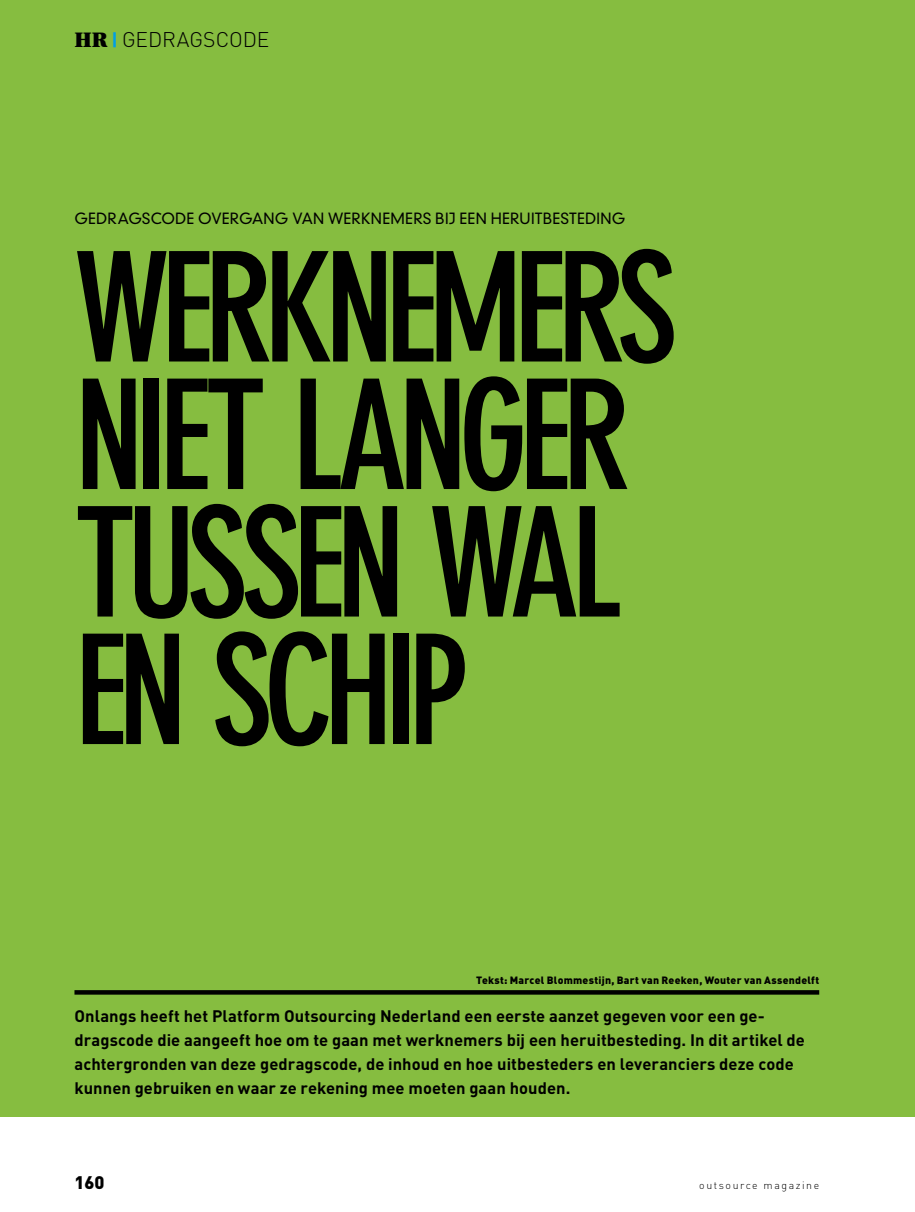
<style>
.page{position:relative;width:915px;height:1212px;background:#fff}
.page>*{position:absolute;margin:0;border:0;box-sizing:border-box;transform-origin:0 0}
.t1{font:700 condensed 150px/127.5px "DIN Neuzeit Grotesk";letter-spacing:-.06em;color:#000}
.t2{font:300 21px "DIN";color:#000}
.t3{font:900 18px "DIN";color:#000}
.t4{font:700 16.5px/24px "DIN";letter-spacing:.005em;color:#000}
.t5{font:300 15px "DIN Neuzeit Grotesk";letter-spacing:.015em;color:#000}
.t6{font:900 10.5px "DIN";letter-spacing:.02em;color:#000}
.t7{font:300 10.5px "DIN";color:#000}
.s1{font-family:"Utopia";font-weight:900}
.s2{font-family:"Utopia";font-weight:900;color:#009fe3}
</style>
<div class="page">
<div style="left:0;top:0;width:914px;height:1116px;background:#86bd40"></div>
<svg style="left:74px;top:990px;width:745px;height:4px;background:#040702"></svg>
<p class="t2" style="left:74px;top:26px;width:196px"><span class="s1">HR</span> <span class="s2">|</span> gedragscode</p>
<p class="t5" style="left:74px;top:210px;width:552px">GEDRAGSCODE OVERGANG VAN WERKNEMERS BIJ EEN H ERUITBESTEDING</p>
<h1 class="t1" style="left:74px;top:246px;width:604px">WERKNEMERS<br>NIET LANGER<br>TUSSEN WAL<br>EN SCHIP</h1>
<p class="t6" style="left:476px;top:973px;width:344px">Tekst: Marcel Blommestijn, Bart van Reeken, Wouter van Assendelft</p>
<p class="t4" style="left:74px;top:1003px;width:731px">Onlangs heeft het Platform Outsourcing Nederland een eerste aanzet gegeven voor een ge&shy;dragscode die aangeeft hoe om te gaan met werknemers bij een heruitbesteding. In dit artikel de achtergronden van deze gedragscode, de inhoud en hoe uitbesteders en leveranciers deze code kunnen gebruiken en waar ze rekening mee moeten gaan houden.</p>
<p class="t3" style="left:74px;top:1170px;width:32px">160</p>
<p class="t7" style="left:699px;top:1178px;width:121px">outsource magazine</p>
</div>
